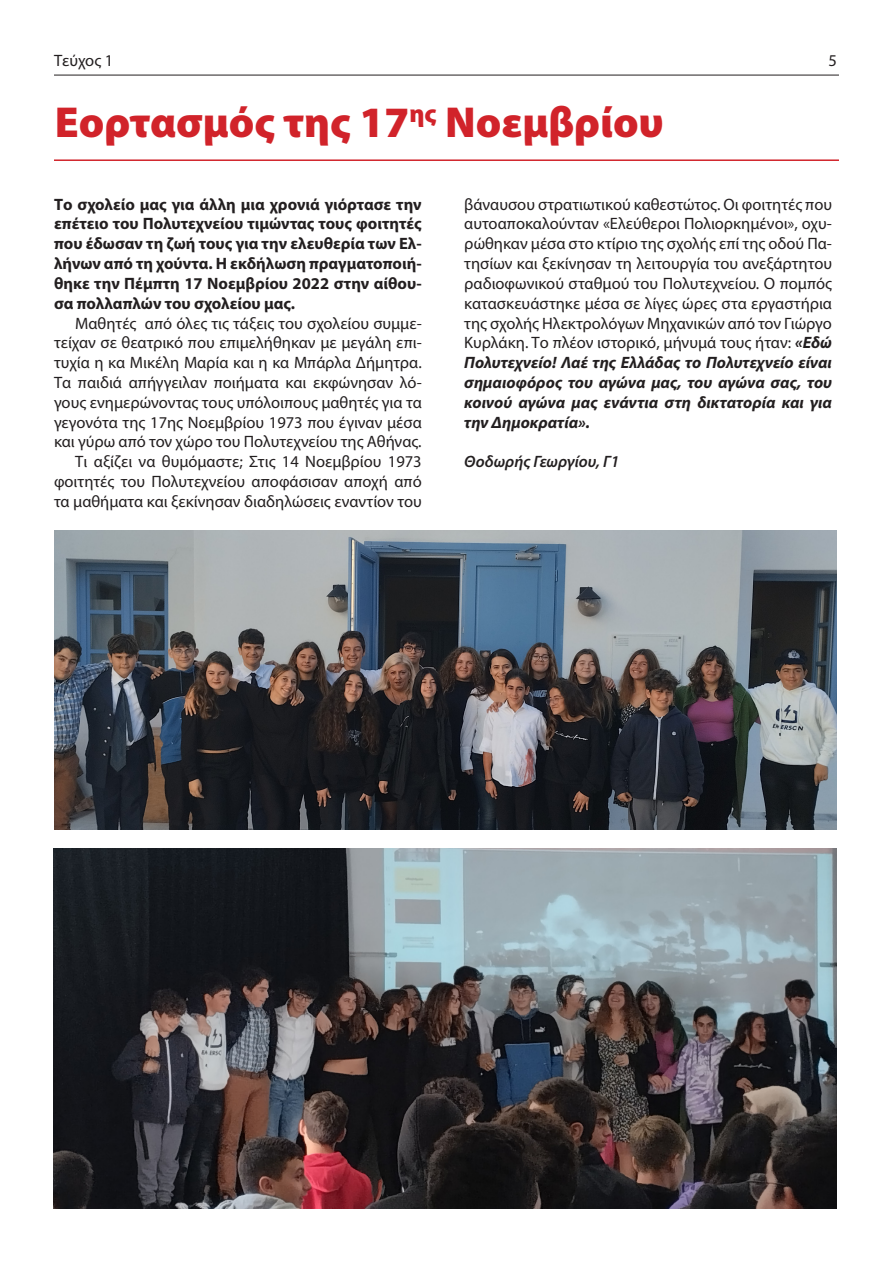
<style>
.page{position:relative;width:893px;height:1263px;background:#fff}
.page>*{position:absolute;margin:0;border:0;box-sizing:border-box;transform-origin:0 0}
.t1{font:900 43.5px "Myriad Pro";color:#d1232a}
.t2{font:16.5px/19.8px "Myriad Pro";color:#231f20;text-align:right}
.t3{font:700 16.5px/19.8px "Myriad Pro";color:#231f20;text-align:justify}
.t4{font:italic 600 16.5px "Myriad Pro";color:#231f20}
.s1{font-weight:700;font-style:italic}
</style>
<div class="page">
<img style="left:54px;top:848px;width:782px;height:361px">
<img style="left:54px;top:531px;width:782px;height:299px">
<hr style="left:54px;top:75px;width:785px;height:1px;background:#231f20">
<hr style="left:54px;top:159px;width:785px;height:2px;background:#d1232a">
<p class="t2" style="left:54px;top:51px;width:61px">Τεύχος 1</p>
<p class="t2" style="left:829px;top:51px;width:10px">5</p>
<h1 class="t1" style="left:55px;top:93px;width:610px">Εορτασμός της 17<sup>ης</sup> Νοεμβρίου</h1>
<p class="t3" style="left:54px;top:194px;width:369px">Το σχολείο μας για άλλη μια χρονιά γιόρτασε την επέτειο του Πολυτεχνείου τιμώντας τους φοιτητές που έδωσαν τη ζωή τους για την ελευθερία των Ελ&shy;λήνων από τη χούντα. Η εκδήλωση πραγματοποιή&shy;θηκε την Πέμπτη 17 Νοεμβρίου 2022 στην αίθου&shy;σα πολλαπλών του σχολείου μας.</p>
<p class="t2" style="left:54px;top:313px;width:369px">Μαθητές από όλες τις τάξεις του σχολείου συμμε&shy;τείχαν σε θεατρικό που επιμελήθηκαν με μεγάλη επι&shy;τυχία η κα Μικέλη Μαρία και η κα Μπάρλα Δήμητρα.<br>Τα παιδιά απήγγειλαν ποιήματα και εκφώνησαν λό&shy;γους ενημερώνοντας τους υπόλοιπους μαθητές για τα γεγονότα της 17ης Νοεμβρίου 1973 που έγιναν μέσα και γύρω από τον χώρο του Πολυτεχνείου της Αθήνας.<br>Τι αξίζει να θυμόμαστε; Στις 14 Νοεμβρίου 1973 φοιτητές του Πολυτεχνείου αποφάσισαν αποχή από τα μαθήματα και ξεκίνησαν διαδηλώσεις εναντίον του</p>
<p class="t2" style="left:464px;top:194px;width:369px;text-align:justify">βάναυσου στρατιωτικού καθεστώτος. Οι φοιτητές που αυτοαποκαλούνταν «Ελεύθεροι Πολιορκημένοι», οχυ&shy;ρώθηκαν μέσα στο κτίριο της σχολής επί της οδού Πα&shy;τησίων και ξεκίνησαν τη λειτουργία του ανεξάρτητου ραδιοφωνικού σταθμού του Πολυτεχνείου. Ο πομπός κατασκευάστηκε μέσα σε λίγες ώρες στα εργαστήρια της σχολής Ηλεκτρολόγων Μηχανικών από τον Γιώργο Κυρλάκη. Το πλέον ιστορικό, μήνυμά τους ήταν: <span class="s1">«Εδώ Πολυτεχνείο! Λαέ της Ελλάδας το Πολυτεχνείο είναι σημαιοφόρος του αγώνα μας, του αγώνα σας, του κοινού αγώνα μας ενάντια στη δικτατορία και για την Δημοκρατία».</span></p>
<p class="t4" style="left:464px;top:451px;width:156px">Θοδωρής Γεωργίου, Γ1</p>
</div>
